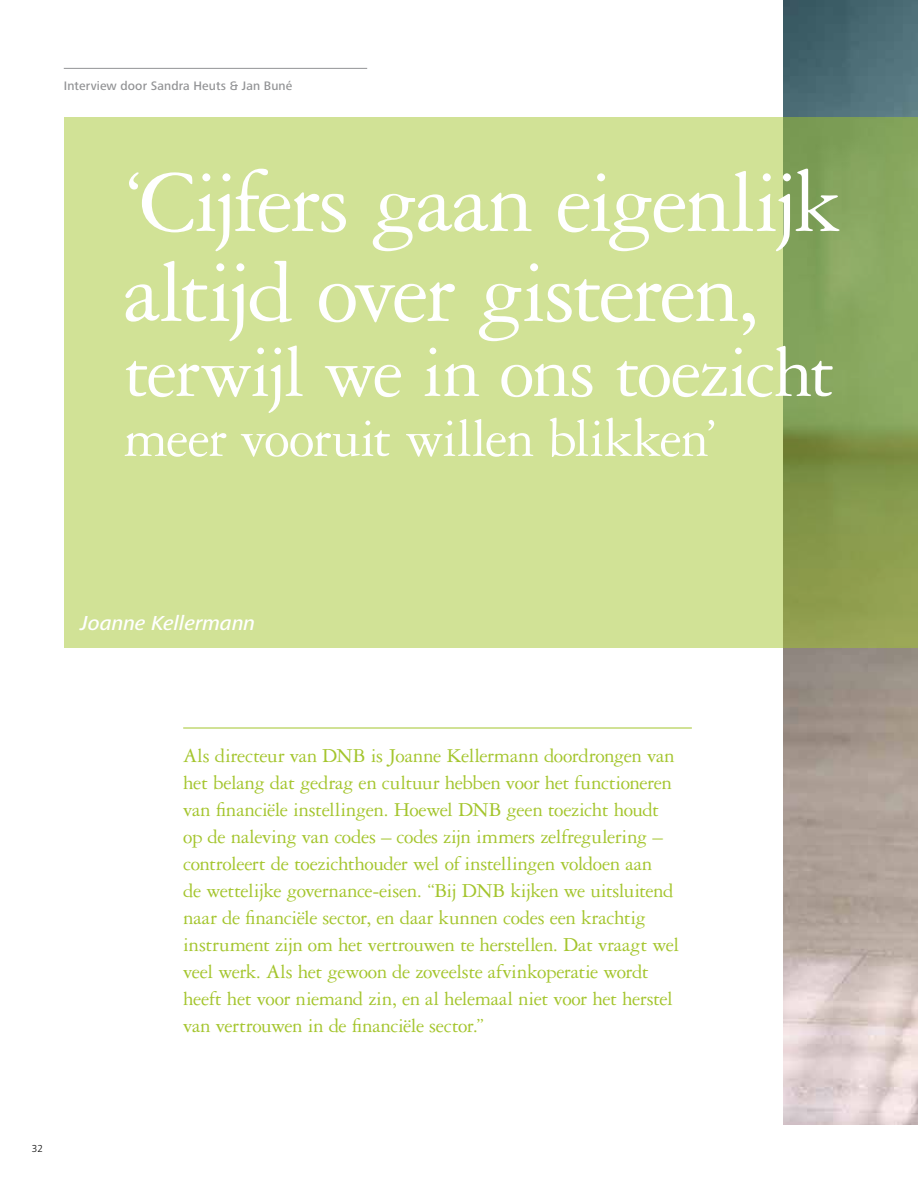
<style>
.page{position:relative;width:918px;height:1188px;background:#fff}
.page>*{position:absolute;margin:0;border:0;box-sizing:border-box;transform-origin:0 0}
.t1{font:93.15px/90px "Garamond 3 LT Std";letter-spacing:-.04em;color:#fff}
.t2{font:78.15px "Garamond 3 LT Std";letter-spacing:-.035em;color:#fff}
.t3{font:57.15px "Garamond 3 LT Std";letter-spacing:-.025em;color:#fff}
.t4{font:21px/27px "Garamond 3 LT Std";letter-spacing:-.02em;color:#a4c52d}
.t5{font:italic 500 21px "Frutiger Next Pro";color:#fff}
.t6{font:500 12.75px "Frutiger Next Pro";letter-spacing:.01em;color:#929395}
.t7{font:300 10.5px "Frutiger Next Pro";color:#000}
</style>
<div class="page">
<img style="left:784px;top:0;width:134px;height:1124px">
<hr style="left:183px;top:728px;width:509px;height:1px;background:#a4c52d">
<svg style="left:64px;top:117px;width:854px;height:530px;fill:#d1e296"></svg>
<hr style="left:64px;top:68px;width:303px;height:1px;background:#929395">
<p class="t6" style="left:64px;top:78px;width:230px">Interview door Sandra Heuts &amp; Jan Buné</p>
<h1 class="t1" style="left:123px;top:158px;width:718px">‘Cijfers gaan eigenlijk altijd over gisteren,</h1>
<h2 class="t2" style="left:123px;top:330px;width:713px">terwijl we in ons toezicht</h2>
<h3 class="t3" style="left:123px;top:408px;width:596px">meer vooruit willen blikken’</h3>
<p class="t5" style="left:81px;top:611px;width:176px">Joanne Kellermann</p>
<p class="t7" style="left:32px;top:1142px;width:13px">32</p>
<p class="t4" style="left:183px;top:743px;width:497px">Als directeur van DNB is Joanne Kellermann doordrongen van het belang dat gedrag en cultuur hebben voor het functioneren van financiële instellingen. Hoewel DNB geen toezicht houdt op de naleving van codes – codes zijn immers zelfregulering – controleert de toezichthouder wel of instellingen voldoen aan<br>de wettelijke governance-eisen. “Bij DNB kijken we uitsluitend naar de financiële sector, en daar kunnen codes een krachtig instrument zijn om het vertrouwen te herstellen. Dat vraagt wel veel werk. Als het gewoon de zoveelste afvinkoperatie wordt heeft het voor niemand zin, en al helemaal niet voor het herstel van vertrouwen in de financiële sector.”</p>
</div>
